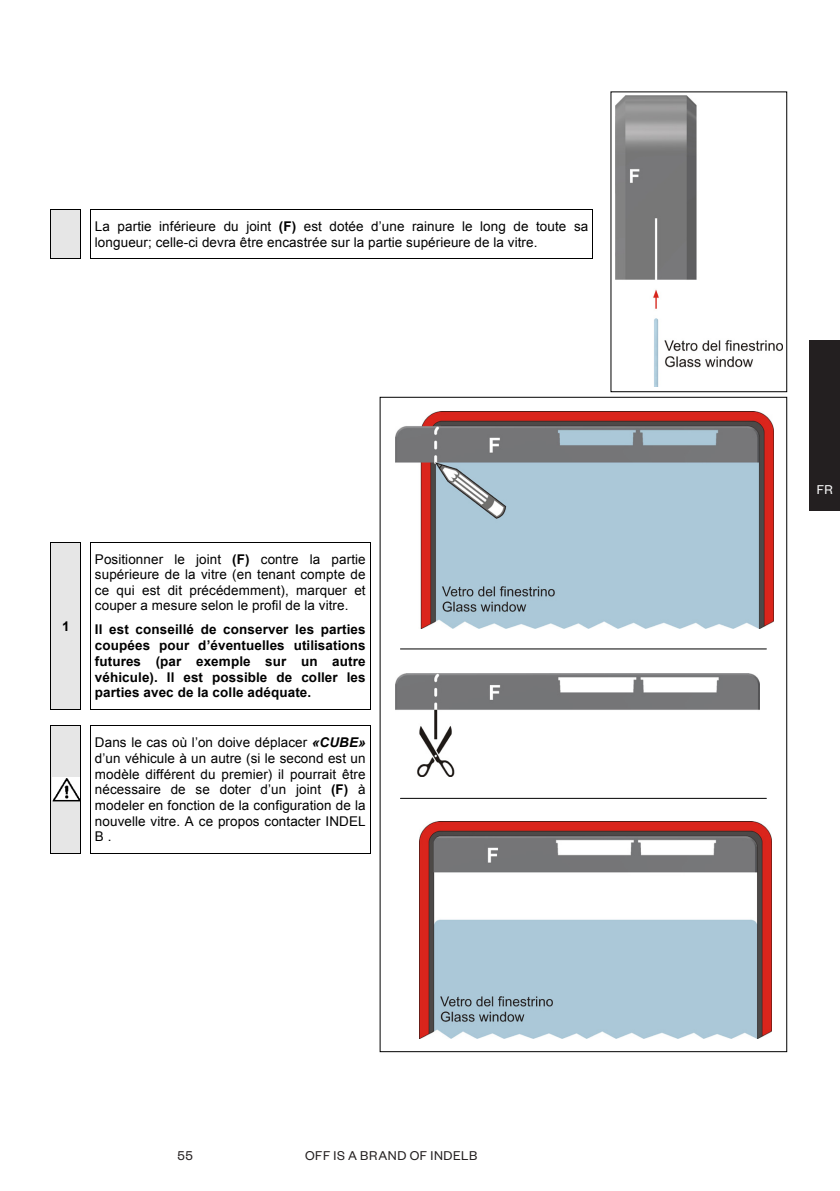
<style>
.page{position:relative;width:840px;height:1191px;background:#fff}
.page>*{position:absolute;margin:0;border:0;box-sizing:border-box;transform-origin:0 0}
.t1{font:14px "Founders Grotesk";letter-spacing:.045em;color:#231f20}
.t2{font:14px "Founders Grotesk";color:#fff}
.t3{font:13.4px/15.8px "Arial";letter-spacing:.01em;color:#000;text-align:justify}
.t4{font:700 13.4px/15.8px "Arial";letter-spacing:.01em;color:#000;text-align:justify}
.s1{font-weight:700}
.s2{font-weight:700;font-style:italic}
</style>
<div class="page">
<div style="left:809px;top:341px;width:30px;height:170px;background:#231f20"></div>
<div style="left:51px;top:210px;width:29px;height:48px;background:#e6e6e6"></div>
<svg style="left:50px;top:209px;width:31px;height:1px"></svg>
<hr style="left:91px;top:209px;width:501px;height:1px;background:#000">
<hr style="left:50px;top:210px;width:1px;height:48px;background:#000">
<hr style="left:80px;top:210px;width:1px;height:48px;background:#000">
<svg style="left:50px;top:258px;width:31px;height:1px"></svg>
<hr style="left:90px;top:210px;width:1px;height:48px;background:#000">
<hr style="left:91px;top:258px;width:501px;height:1px;background:#000">
<hr style="left:592px;top:210px;width:1px;height:48px;background:#000">
<div style="left:51px;top:543px;width:29px;height:165px;background:#e6e6e6"></div>
<svg style="left:50px;top:542px;width:31px;height:1px"></svg>
<hr style="left:91px;top:542px;width:278px;height:1px;background:#000">
<hr style="left:50px;top:543px;width:1px;height:165px;background:#000">
<hr style="left:80px;top:543px;width:1px;height:165px;background:#000">
<svg style="left:50px;top:708px;width:31px;height:1px"></svg>
<hr style="left:90px;top:543px;width:1px;height:165px;background:#000">
<hr style="left:91px;top:708px;width:278px;height:1px;background:#000">
<hr style="left:369px;top:543px;width:1px;height:165px;background:#000">
<div style="left:51px;top:726px;width:29px;height:126px;background:#e6e6e6"></div>
<svg style="left:52px;top:801px;width:28px;height:1px"></svg>
<img style="left:52px;top:777px;width:28px;height:24px">
<svg style="left:50px;top:725px;width:31px;height:1px"></svg>
<hr style="left:91px;top:725px;width:278px;height:1px;background:#000">
<hr style="left:50px;top:726px;width:1px;height:127px;background:#000">
<hr style="left:80px;top:726px;width:1px;height:127px;background:#000">
<svg style="left:50px;top:853px;width:31px;height:1px"></svg>
<hr style="left:90px;top:726px;width:1px;height:127px;background:#000">
<hr style="left:91px;top:853px;width:278px;height:1px;background:#000">
<hr style="left:369px;top:726px;width:1px;height:127px;background:#000">
<img style="left:615px;top:96px;width:166px;height:291px">
<img style="left:395px;top:412px;width:378px;height:217px">
<img style="left:395px;top:673px;width:363px;height:104px">
<img style="left:419px;top:821px;width:352px;height:217px">
<hr style="left:400px;top:648px;width:366px;height:1px;background:#000">
<hr style="left:400px;top:798px;width:366px;height:1px;background:#000">
<p class="t3" style="left:95px;top:218px;width:494px">La partie inférieure du joint <span class="s1">(F)</span> est dotée d’une rainure le long de toute sa longueur; celle-ci devra être encastrée sur la partie supérieure de la vitre.</p>
<p class="t4" style="left:62px;top:618px;width:9px">1</p>
<p class="t3" style="left:95px;top:551px;width:272px">Positionner le joint <span class="s1">(F)</span> contre la partie supérieure de la vitre (en tenant compte de ce qui est dit précédemment), marquer et couper a mesure selon le profil de la vitre.</p>
<p class="t4" style="left:95px;top:622px;width:272px">Il est conseillé de conserver les parties coupées pour d’éventuelles utilisations futures (par exemple sur un autre véhicule). Il est possible de coller les parties avec de la colle adéquate.</p>
<p class="t3" style="left:95px;top:734px;width:272px">Dans le cas où l’on doive déplacer <span class="s2">«CUBE» </span>d’un véhicule à un autre (si le second est un modèle différent du premier) il pourrait être nécessaire de se doter d’un joint <span class="s1">(F)</span> à modeler en fonction de la configuration de la nouvelle vitre. A ce propos contacter INDEL B .</p>
<p class="t1" style="left:177px;top:1147px;width:17px">55</p>
<p class="t1" style="left:305px;top:1147px;width:174px">OFF IS A BRAND OF INDELB</p>
<p class="t2" style="left:816px;top:480px;width:18px">FR</p>
</div>
